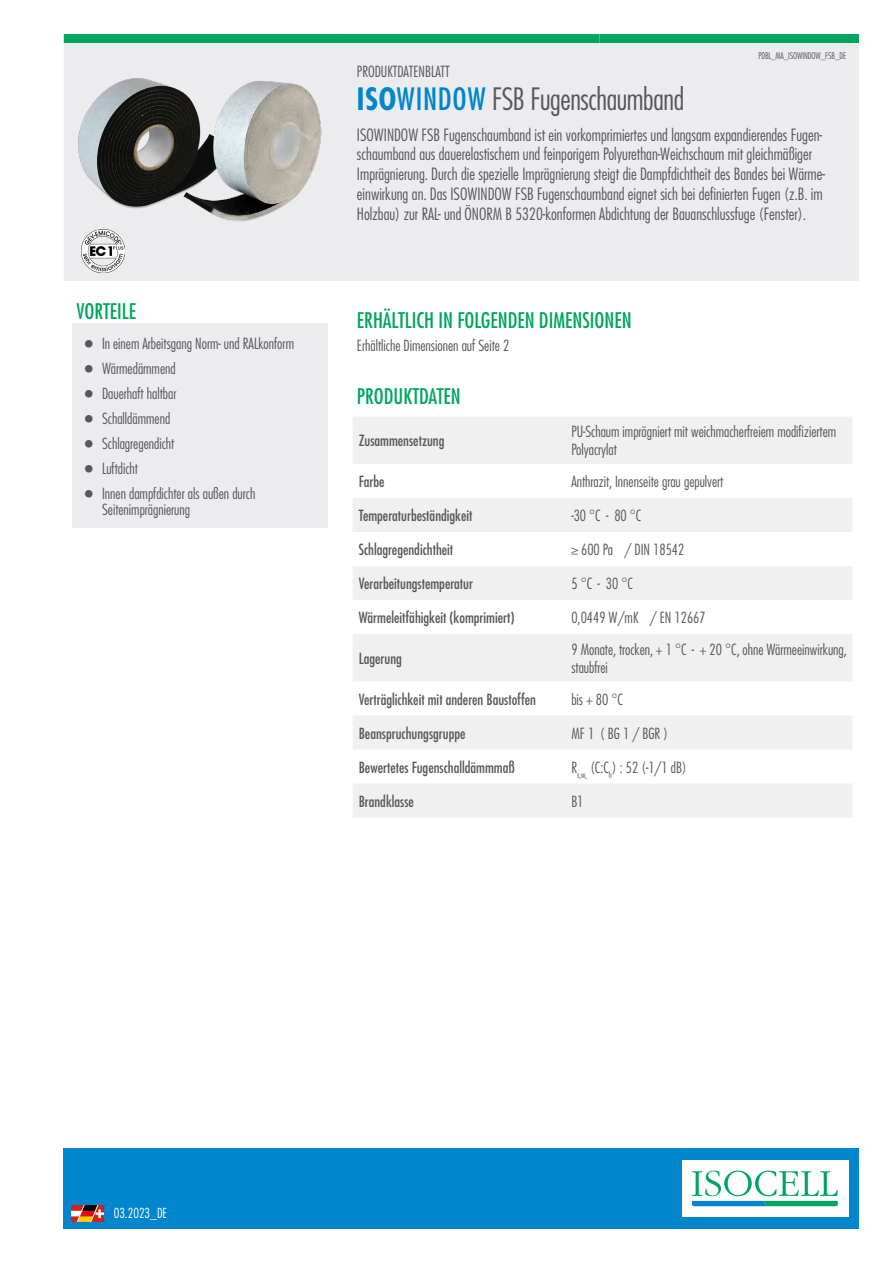
<style>
.page{position:relative;width:893px;height:1263px;background:#fff}
.page>*{position:absolute;margin:0;border:0;box-sizing:border-box;transform-origin:0 0}
.t1{font:300 condensed 30px "Futura LT Pro";letter-spacing:-.015em;color:#57585a}
.t2{font:500 condensed 21px "Futura LT Pro";color:#00a660}
.t3{font:300 condensed 16.5px/19.8px "Futura LT Pro";color:#57585a}
.t4{font:300 condensed 15px/25px "Futura LT Pro";color:#57585a}
.t5{font:500 condensed 15px "Futura LT Pro";color:#57585a}
.t6{font:300 condensed 13.5px "Futura LT Pro";color:#fff}
.t7{font:300 condensed 9px "Futura LT Pro";letter-spacing:-.01em;color:#57585a}
.s1{font-weight:700;color:#0086cc}
.s2{font-weight:500;color:#0086cc}
</style>
<div class="page">
<div style="left:64px;top:1148px;width:795px;height:81px;background:#0086cc"></div>
<div style="left:682px;top:1160px;width:166px;height:57px;background:#fff"></div>
<svg style="left:692px;top:1170px;width:146px;height:36px"></svg>
<img style="left:71px;top:1205px;width:32px;height:16px">
<div style="left:64px;top:43px;width:795px;height:238px;background:#ececee"></div>
<div style="left:64px;top:34px;width:276px;height:9px;background:#00a660"></div>
<div style="left:340px;top:34px;width:259px;height:9px;background:#00a660"></div>
<div style="left:599px;top:34px;width:260px;height:9px;background:#00a660"></div>
<img style="left:81px;top:243px;width:43px;height:29px">
<div style="left:72px;top:323px;width:256px;height:205px;background:#ececee"></div>
<svg style="left:353px;top:417px;width:499px;height:400px;fill:#f0f0f1"></svg>
<img style="left:64px;top:47px;width:281px;height:196px">
<h2 class="t2" style="left:77px;top:297px;width:61px">VORTEILE</h2>
<p class="t4" style="left:102px;top:330px;width:194px">In einem Arbeitsgang Norm- und RALkonform<br>Wärmedämmend<br>Dauerhaft haltbar<br>Schalldämmend<br>Schlagregendicht<br>Luftdicht<br>Innen dampfdichter als außen durch</p>
<p class="t4" style="left:102px;top:497px;width:90px">Seitenimprägnierung</p>
<p class="t4" style="left:357px;top:59px;width:94px">PRODUKTDATENBLATT</p>
<p class="t7" style="left:758px;top:50px;width:89px">PDBL_MA_ISOWINDOW_FSB_DE</p>
<h1 class="t1" style="left:357px;top:80px;width:329px"><span class="s1">ISO</span><span class="s2">WINDOW</span> FSB Fugenschaumband</h1>
<p class="t3" style="left:357px;top:125px;width:469px">ISOWINDOW FSB Fugenschaumband ist ein vorkomprimiertes und langsam expandierendes Fugen&shy;schaumband aus dauerelastischem und feinporigem Polyurethan-Weichschaum mit gleichmäßiger Imprägnierung. Durch die spezielle Imprägnierung steigt die Dampfdichtheit des Bandes bei Wärme&shy;einwirkung an. Das ISOWINDOW FSB Fugenschaumband eignet sich bei definierten Fugen (z.B. im Holzbau) zur RAL- und ÖNORM B 5320-konformen Abdichtung der Bauanschlussfuge (Fenster).</p>
<h2 class="t2" style="left:357px;top:305px;width:276px">ERHÄLTLICH IN FOLGENDEN DIMENSIONEN</h2>
<p class="t4" style="left:357px;top:333px;width:154px">Erhältliche Dimensionen auf Seite 2</p>
<h2 class="t2" style="left:357px;top:382px;width:105px">PRODUKTDATEN</h2>
<p class="t5" style="left:359px;top:431px;width:87px">Zusammensetzung</p>
<p class="t4" style="left:571px;top:423px;width:266px;line-height:18px">PU-Schaum imprägniert mit weichmacherfreiem modifiziertem<br>Polyacrylat</p>
<p class="t5" style="left:359px;top:471px;width:27px">Farbe</p>
<p class="t4" style="left:571px;top:469px;width:154px">Anthrazit, Innenseite grau gepulvert</p>
<p class="t5" style="left:359px;top:505px;width:115px">Temperaturbeständigkeit</p>
<p class="t4" style="left:571px;top:503px;width:72px">-30 °C - 80 °C</p>
<p class="t5" style="left:359px;top:539px;width:96px">Schlagregendichtheit</p>
<p class="t4" style="left:571px;top:537px;width:115px">≥ 600 Pa / DIN 18542</p>
<p class="t5" style="left:359px;top:573px;width:116px">Verarbeitungstemperatur</p>
<p class="t4" style="left:571px;top:571px;width:63px">5 °C - 30 °C</p>
<p class="t5" style="left:359px;top:607px;width:158px">Wärmeleitfähigkeit (komprimiert)</p>
<p class="t4" style="left:571px;top:605px;width:136px">0,0449 W/mK / EN 12667</p>
<p class="t5" style="left:359px;top:648px;width:45px">Lagerung</p>
<p class="t4" style="left:571px;top:640px;width:277px;line-height:18px">9 Monate, trocken, + 1 °C - + 20 °C, ohne Wärmeeinwirkung, staubfrei</p>
<p class="t5" style="left:359px;top:689px;width:179px">Verträglichkeit mit anderen Baustoffen</p>
<p class="t4" style="left:571px;top:686px;width:53px">bis + 80 °C</p>
<p class="t5" style="left:359px;top:723px;width:108px">Beanspruchungsgruppe</p>
<p class="t4" style="left:571px;top:720px;width:98px">MF 1 ( BG 1 / BGR )</p>
<p class="t5" style="left:359px;top:757px;width:158px">Bewertetes Fugenschalldämmmaß</p>
<p class="t4" style="left:571px;top:754px;width:117px">R<sub>s,w,</sub> (C:C<sub>h</sub>) : 52 (-1/1 dB)</p>
<p class="t5" style="left:359px;top:791px;width:57px">Brandklasse</p>
<p class="t4" style="left:571px;top:789px;width:14px">B1</p>
<p class="t6" style="left:114px;top:1204px;width:55px">03.2023_DE</p>
</div>
